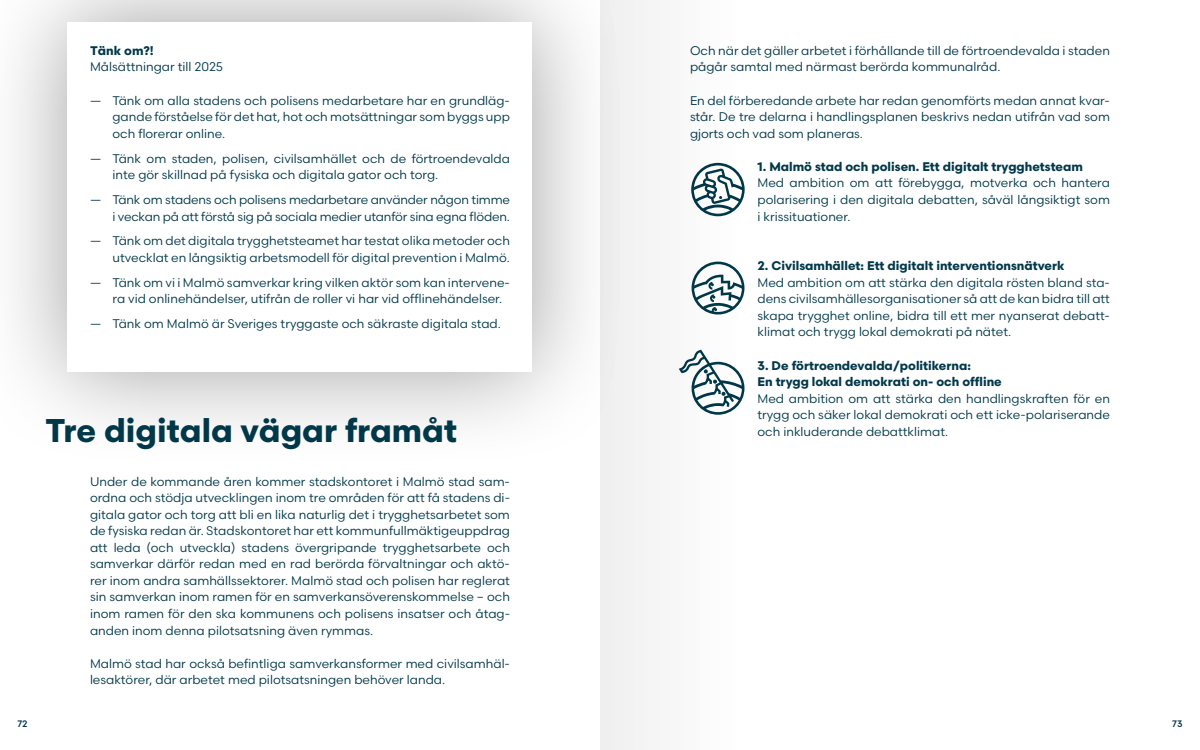
<style>
.page{position:relative;width:1200px;height:750px;background:#fff}
.page>*{position:absolute;margin:0;border:0;box-sizing:border-box;transform-origin:0 0}
.t1{font:700 32.81px "Scandia";color:#00384a}
.t2{font:12.5px/16.6px "Scandia";color:#00384a;text-align:justify}
.t3{font:700 12.5px/16.6px "Scandia";color:#00384a}
.t4{font:500 9.38px "Scandia";color:#00384a}
</style>
<div class="page">
<div style="left:0;top:0;width:627px;height:468px;background:#000;opacity:.38"></div>
<div style="left:68px;top:22px;width:464px;height:350px;background:#fff"></div>
<svg style="left:742px;top:377px;width:2px;height:22px"></svg>
<svg style="left:742px;top:277px;width:2px;height:22px"></svg>
<svg style="left:742px;top:178px;width:3px;height:23px"></svg>
<div style="left:600px;top:0;width:142px;height:750px;background:#f7f6f7"></div>
<p class="t3" style="left:90px;top:42px;width:65px">Tänk om?!</p>
<p class="t2" style="left:90px;top:59px;width:135px">Målsättningar till 2025</p>
<p class="t2" style="left:112px;top:92px;width:399px;text-indent:-22px">— Tänk om alla stadens och polisens medarbetare har en grundläg&shy;gande förståelse för det hat, hot och motsättningar som byggs upp och florerar online.</p>
<p class="t2" style="left:112px;top:150px;width:399px;text-indent:-22px">— Tänk om staden, polisen, civilsamhället och de förtroendevalda inte gör skillnad på fysiska och digitala gator och torg.</p>
<p class="t2" style="left:90px;top:191px;width:422px;text-align:right">— Tänk om stadens och polisens medarbetare använder någon timme i veckan på att förstå sig på sociala medier utanför sina egna flöden.</p>
<p class="t2" style="left:90px;top:233px;width:422px;text-align:right">— Tänk om det digitala trygghetsteamet har testat olika metoder och utvecklat en långsiktig arbetsmodell för digital prevention i Malmö.</p>
<p class="t2" style="left:112px;top:274px;width:399px;text-indent:-22px">— Tänk om vi i Malmö samverkar kring vilken aktör som kan intervene&shy;ra vid onlinehändelser, utifrån de roller vi har vid offlinehändelser.</p>
<p class="t2" style="left:90px;top:315px;width:412px">— Tänk om Malmö är Sveriges tryggaste och säkraste digitala stad.</p>
<h1 class="t1" style="left:45px;top:410px;width:414px">Tre digitala vägar framåt</h1>
<p class="t2" style="left:90px;top:473px;width:422px">Under de kommande åren kommer stadskontoret i Malmö stad sam&shy;ordna och stödja utvecklingen inom tre områden för att få stadens di&shy;gitala gator och torg att bli en lika naturlig det i trygghetsarbetet som de fysiska redan är. Stadskontoret har ett kommunfullmäktigeuppdrag att leda (och utveckla) stadens övergripande trygghetsarbete och samverkar därför redan med en rad berörda förvaltningar och aktö&shy;rer inom andra samhällssektorer. Malmö stad och polisen har reglerat sin samverkan inom ramen för en samverkansöverenskommelse – och inom ramen för den ska kommunens och polisens insatser och åtag&shy;anden inom denna pilotsatsning även rymmas.</p>
<p class="t2" style="left:90px;top:655px;width:422px">Malmö stad har också befintliga samverkansformer med civilsamhäl&shy;lesaktörer, där arbetet med pilotsatsningen behöver landa.</p>
<p class="t2" style="left:690px;top:42px;width:422px">Och när det gäller arbetet i förhållande till de förtroendevalda i staden pågår samtal med närmast berörda kommunalråd.</p>
<p class="t2" style="left:690px;top:92px;width:422px">En del förberedande arbete har redan genomförts medan annat kvar&shy;står. De tre delarna i handlingsplanen beskrivs nedan utifrån vad som gjorts och vad som planeras.</p>
<p class="t3" style="left:758px;top:158px;width:327px">1. Malmö stad och polisen. Ett digitalt trygghetsteam</p>
<p class="t2" style="left:758px;top:175px;width:354px">Med ambition om att förebygga, motverka och hantera polarisering i den digitala debatten, såväl långsiktigt som i krissituationer.</p>
<p class="t3" style="left:758px;top:257px;width:309px">2. Civilsamhället: Ett digitalt interventionsnätverk</p>
<p class="t2" style="left:758px;top:274px;width:354px">Med ambition om att stärka den digitala rösten bland sta&shy;dens civilsamhällesorganisationer så att de kan bidra till att skapa trygghet online, bidra till ett mer nyanserat debatt&shy;klimat och trygg lokal demokrati på nätet.</p>
<p class="t3" style="left:758px;top:357px;width:246px">3. De förtroendevalda/politikerna:<br>En trygg lokal demokrati on- och offline</p>
<p class="t2" style="left:758px;top:390px;width:354px">Med ambition om att stärka den handlingskraften för en trygg och säker lokal demokrati och ett icke-polariserande och inkluderande debattklimat.</p>
<p class="t4" style="left:17px;top:718px;width:12px">72</p>
<p class="t4" style="left:1172px;top:718px;width:12px">73</p>
</div>
